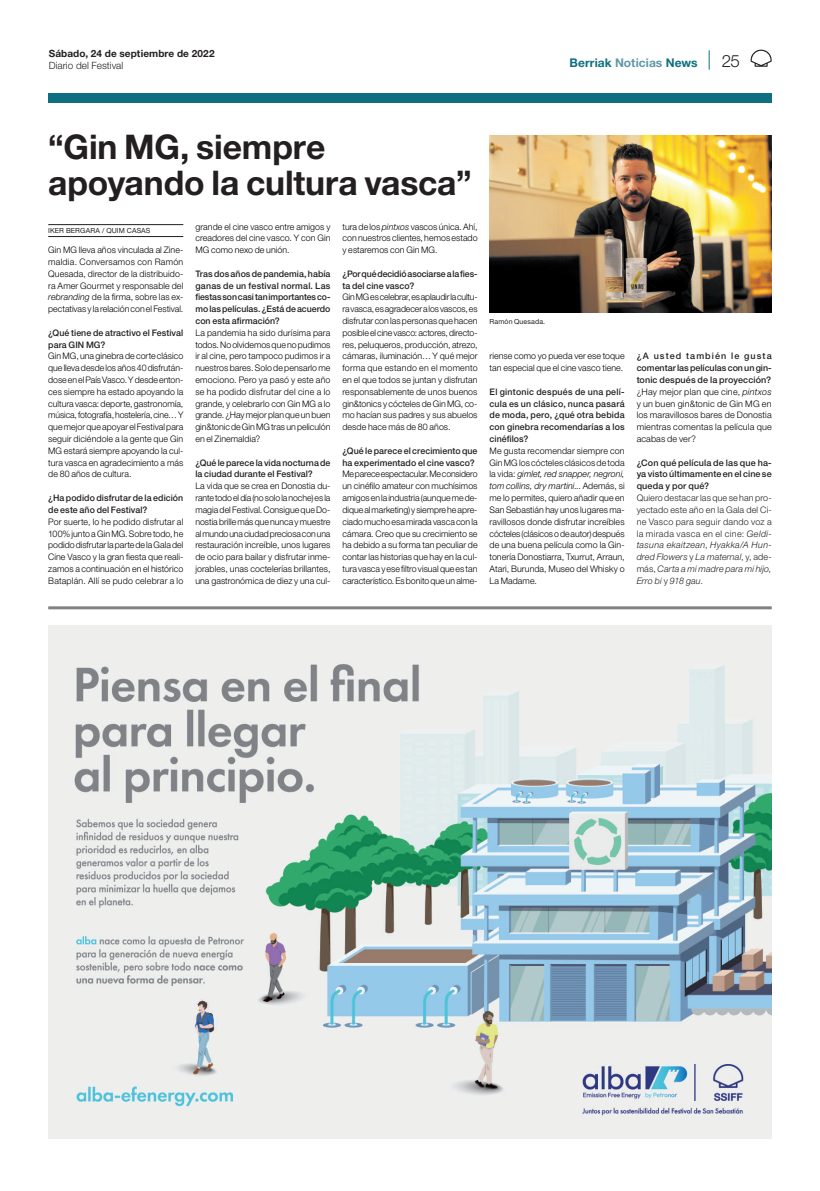
<style>
.page{position:relative;width:820px;height:1191px;background:#fff}
.page>*{position:absolute;margin:0;border:0;box-sizing:border-box;transform-origin:0 0}
.t1{font:700 34px/36px "Helvetica Neue LT Std";letter-spacing:-.005em;color:#231f20}
.t2{font:300 17px "Helvetica Neue LT Std";color:#231f20}
.t3{font:700 12px "Helvetica Neue LT Std";letter-spacing:.005em;color:#0d6f81}
.t4{font:700 10px "Helvetica Neue LT Std";letter-spacing:.01em;color:#231f20}
.t5{font:300 10px "Helvetica Neue LT Std";letter-spacing:.005em;color:#231f20}
.t6{font:300 9px/11.8px "Helvetica Neue LT Std";letter-spacing:.005em;color:#000001;text-align:justify}
.t7{font:300 9px/11.8px "Helvetica Neue LT Std";letter-spacing:.005em;color:#000001;text-align:justify;scale:.96 1}
.t8{font:500 9px/11.8px "Helvetica Neue LT Std";letter-spacing:.005em;color:#231f20}
.t9{font:300 9px/11.8px "Helvetica Neue LT Std";letter-spacing:.03em;color:#231f20;text-align:justify}
.t10{font:7px "Helvetica Neue LT Std";letter-spacing:.02em;color:#231f20}
.s1{color:#5f98a7}
.s2{font-style:italic}
.s3{font-weight:500;color:#231f20}
</style>
<div class="page">
<hr style="left:48px;top:224px;width:135px;height:1px;background:#231f20">
<hr style="left:48px;top:236px;width:135px;height:1px;background:#231f20">
<img style="left:489px;top:135px;width:282px;height:177px">
<hr style="left:48px;top:606px;width:723px;height:3px;background:#808285">
<img style="left:48px;top:625px;width:723px;height:513px">
<svg style="left:708px;top:50px;width:1px;height:20px"></svg>
<div style="left:48px;top:93px;width:723px;height:10px;background:#0d6f81"></div>
<svg style="left:750px;top:50px;width:21px;height:17px"></svg>
<p class="t4" style="left:49px;top:47px;width:167px">Sábado, 24 de septiembre de 2022</p>
<p class="t5" style="left:49px;top:59px;width:76px">Diario del Festival</p>
<h3 class="t3" style="left:569px;top:56px;width:129px">Berriak <span class="s1">Noticias</span> News</h3>
<h2 class="t2" style="left:721px;top:50px;width:20px">25</h2>
<h1 class="t1" style="left:48px;top:129px;width:425px">“Gin MG, siempre apoyando la cultura vasca”</h1>
<p class="t10" style="left:48px;top:227px;width:104px">IKER BERGARA / QUIM CASAS</p>
<p class="t6" style="left:48px;top:244px;width:136px">Gin MG lleva años vinculada al Zine&shy;maldia. Conversamos con Ramón Quesada, director de la distribuido&shy;ra Amer Gourmet y responsable del <span class="s2">rebranding</span> de la firma, sobre las ex&shy;pectativas y la relación con el Festival.</p>
<p class="t8" style="left:48px;top:327px;width:136px">¿Qué tiene de atractivo el Festival para GIN MG?</p>
<p class="t6" style="left:48px;top:350px;width:136px">Gin MG, una ginebra de corte clásico que lleva desde los años 40 disfrután&shy;dose en el País Vasco. Y desde enton&shy;ces siempre ha estado apoyando la cultura vasca: deporte, gastronomía, música, fotografía, hostelería, cine… Y que mejor que apoyar el Festival para seguir diciéndole a la gente que Gin MG estará siempre apoyando la cul&shy;tura vasca en agradecimiento a más de 80 años de cultura.</p>
<p class="t8" style="left:48px;top:492px;width:136px">¿Ha podido disfrutar de la edición de este año del Festival?</p>
<p class="t6" style="left:48px;top:515px;width:136px">Por suerte, lo he podido disfrutar al 100% junto a Gin MG. Sobre todo, he podido disfrutar la parte de la Gala del Cine Vasco y la gran fiesta que reali&shy;zamos a continuación en el histórico Bataplán. Allí se pudo celebrar a lo</p>
<p class="t6" style="left:195px;top:220px;width:136px">grande el cine vasco entre amigos y creadores del cine vasco. Y con Gin MG como nexo de unión.</p>
<p class="t8" style="left:195px;top:268px;width:136px;text-align:justify">Tras dos años de pandemia, había ganas de un festival normal. Las fiestas son casi tan importantes co&shy;mo las películas. ¿Está de acuerdo con esta afirmación?</p>
<p class="t6" style="left:195px;top:326px;width:136px">La pandemia ha sido durísima para todos. No olvidemos que no pudimos ir al cine, pero tampoco pudimos ir a nuestros bares. Solo de pensarlo me emociono. Pero ya pasó y este año se ha podido disfrutar del cine a lo grande, y celebrarlo con Gin MG a lo grande. ¿Hay mejor plan que un buen gin&amp;tonic de Gin MG tras un peliculón en el Zinemaldia?</p>
<p class="t8" style="left:195px;top:456px;width:136px">¿Qué le parece la vida nocturna de la ciudad durante el Festival?</p>
<p class="t6" style="left:195px;top:480px;width:136px">La vida que se crea en Donostia du&shy;rante todo el día (no solo la noche) es la magia del Festival. Consigue que Do&shy;nostia brille más que nunca y muestre al mundo una ciudad preciosa con una restauración increíble, unos lugares de ocio para bailar y disfrutar inme&shy;jorables, unas coctelerías brillantes, una gastronómica de diez y una cul-</p>
<p class="t6" style="left:342px;top:220px;width:136px">tura de los <span class="s2">pintxos</span> vascos única. Ahí, con nuestros clientes, hemos estado y estaremos con Gin MG.</p>
<p class="t8" style="left:342px;top:268px;width:136px">¿Por qué decidió asociarse a la fies&shy;ta del cine vasco?</p>
<p class="t7" style="left:342px;top:291px;width:142px">Gin MG es celebrar, es aplaudir la cultu&shy;ra vasca, es agradecer a los vascos, es disfrutar con las personas que hacen posible el cine vasco: actores, directo&shy;res, peluqueros, producción, atrezo, cámaras, iluminación… Y qué mejor forma que estando en el momento en el que todos se juntan y disfrutan responsablemente de unos buenos gin&amp;tonics y cócteles de Gin MG, co&shy;mo hacían sus padres y sus abuelos desde hace más de 80 años.</p>
<p class="t8" style="left:342px;top:445px;width:136px">¿Qué le parece el crecimiento que ha experimentado el cine vasco?</p>
<p class="t7" style="left:342px;top:468px;width:142px">Me parece espectacular. Me considero un cinéfilo amateur con muchísimos amigos en la industria (aunque me de&shy;dique al marketing) y siempre he apre&shy;ciado mucho esa mirada vasca con la cámara. Creo que su crecimiento se ha debido a su forma tan peculiar de contar las historias que hay en la cul&shy;tura vasca y ese filtro visual que es tan característico. Es bonito que un alme-</p>
<p class="t10" style="left:489px;top:317px;width:57px">Ramón Quesada.</p>
<p class="t6" style="left:489px;top:350px;width:136px">riense como yo pueda ver ese toque tan especial que el cine vasco tiene.</p>
<p class="t8" style="left:489px;top:386px;width:136px;text-align:justify">El gintonic después de una pelí&shy;cula es un clásico, nunca pasará de moda, pero, ¿qué otra bebida con ginebra recomendarías a los cinéfilos?</p>
<p class="t6" style="left:489px;top:444px;width:136px">Me gusta recomendar siempre con Gin MG los cócteles clásicos de toda la vida: <span class="s2">gimlet, red snapper, negroni, tom collins, dry martini</span>... Además, si me lo permites, quiero añadir que en San Sebastián hay unos lugares ma&shy;ravillosos donde disfrutar increíbles cócteles (clásicos o de autor) después de una buena película como la Gin&shy;tonería Donostiarra, Txurrut, Arraun, Atari, Burunda, Museo del Whisky o La Madame.</p>
<p class="t6" style="left:636px;top:350px;width:136px"><span class="s3">¿A usted también le gusta comentar las películas con un gin&shy;tonic después de la proyección? </span>¿Hay mejor plan que cine, <span class="s2">pintxos </span>y un buen gin&amp;tonic de Gin MG en los maravillosos bares de Donostia mientras comentas la película que acabas de ver?</p>
<p class="t8" style="left:636px;top:456px;width:136px;text-align:justify">¿Con qué película de las que ha&shy;ya visto últimamente en el cine se queda y por qué?</p>
<p class="t9" style="left:636px;top:492px;width:136px">Quiero destacar las que se han pro&shy;yectado este año en la Gala del Ci&shy;ne Vasco para seguir dando voz a la mirada vasca en el cine: <span class="s2">Geldi&shy;tasuna ekaitzean</span>, <span class="s2">Hyakka/A Hun&shy;dred Flowers</span> y <span class="s2">La maternal</span>, y, ade&shy;más, <span class="s2">Carta a mi madre para mi hijo, Erro bi</span> y <span class="s2">918 gau</span>.</p>
</div>
